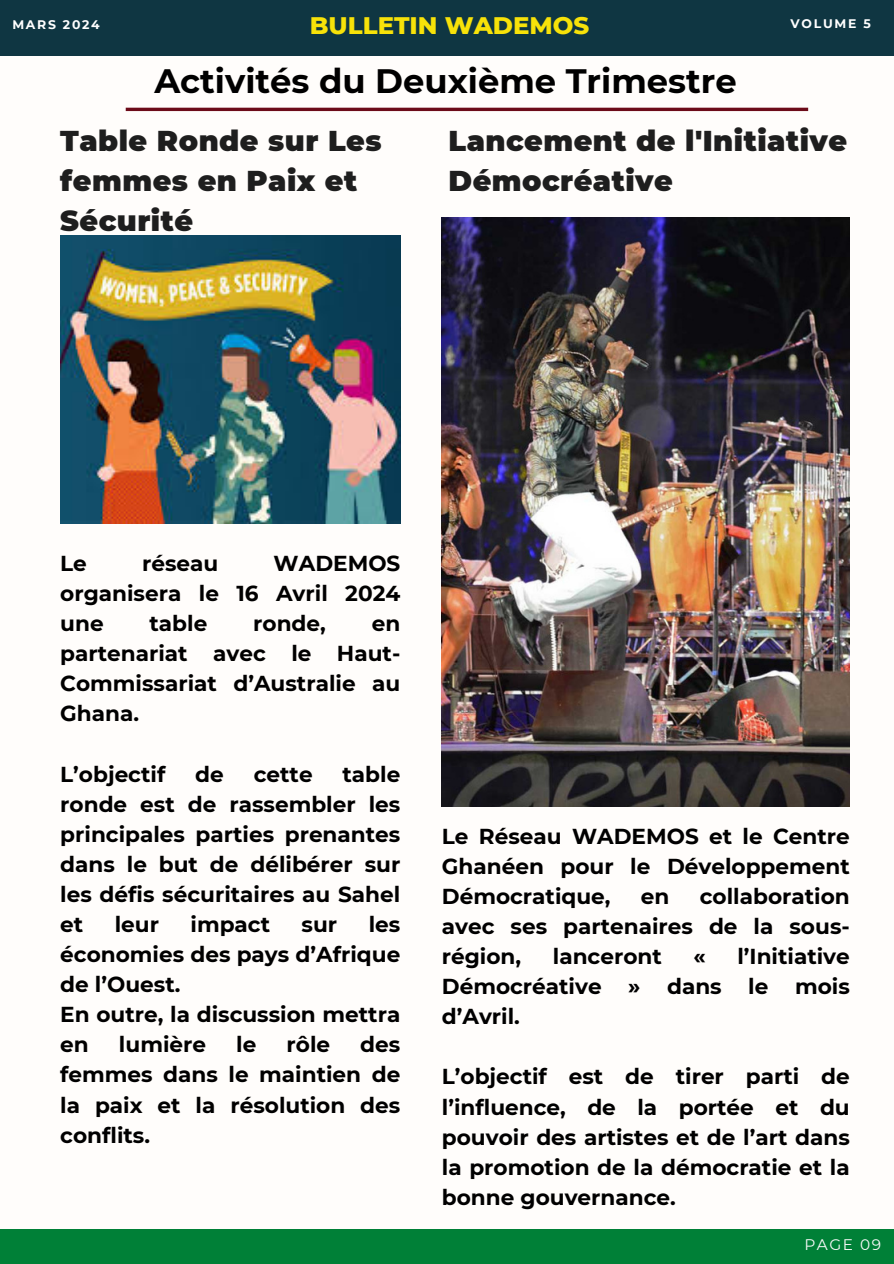
<style>
.page{position:relative;width:894px;height:1264px;background:#fff}
.page>*{position:absolute;margin:0;border:0;box-sizing:border-box;transform-origin:0 0}
.t1{font:700 33.75px "Montserrat";color:#000}
.t2{font:900 28.65px/39.8px "Montserrat";letter-spacing:.015em;color:#1e1e1e}
.t3{font:800 24.45px "Montserrat";color:#f7e209}
.t4{font:700 21.6px/30px "Montserrat";color:#000;text-align:justify}
.t5{font:15.3px "Montserrat";letter-spacing:.1em;color:#fafafa}
.t6{font:700 12.45px "Montserrat";letter-spacing:.14em;color:#fff}
</style>
<div class="page">
<div style="left:0;top:0;width:893px;height:1263px;background:#fffdfb"></div>
<div style="left:0;top:1228px;width:893px;height:35px;background:#008037"></div>
<img style="left:441px;top:217px;width:408px;height:589px">
<img style="left:60px;top:235px;width:340px;height:289px">
<hr style="left:126px;top:108px;width:681px;height:3px;background:#6c0b19">
<div style="left:0;top:0;width:893px;height:55px;background:#0f3642"></div>
<p class="t6" style="left:12px;top:17px;width:89px">MARS 2024</p>
<p class="t3" style="left:310px;top:11px;width:281px">BULLETIN WADEMOS</p>
<p class="t6" style="left:790px;top:16px;width:82px">VOLUME 5</p>
<h1 class="t1" style="left:154px;top:61px;width:583px">Activités du Deuxième Trimestre</h1>
<h2 class="t2" style="left:60px;top:121px;width:323px">Table Ronde sur Les femmes en Paix et<br>Sécurité</h2>
<h2 class="t2" style="left:448px;top:121px;width:400px">Lancement de l'Initiative<br>Démocréative</h2>
<p class="t4" style="left:60px;top:548px;width:28px">Le</p>
<p class="t4" style="left:142px;top:548px;width:78px">réseau</p>
<p class="t4" style="left:60px;top:548px;width:341px;text-indent:213px">WADEMOS organisera le 16 Avril 2024 une</p>
<p class="t4" style="left:149px;top:608px;width:59px">table</p>
<p class="t4" style="left:253px;top:608px;width:74px">ronde,</p>
<p class="t4" style="left:60px;top:608px;width:341px;text-indent:311px">en partenariat avec le Haut-Commissariat d’Australie au Ghana.</p>
<p class="t4" style="left:60px;top:758px;width:107px">L’objectif</p>
<p class="t4" style="left:195px;top:758px;width:30px">de</p>
<p class="t4" style="left:254px;top:758px;width:60px">cette</p>
<p class="t4" style="left:60px;top:758px;width:341px;text-indent:282px">table ronde est de rassembler les principales parties prenantes dans le but de délibérer sur les défis sécuritaires au Sahel et</p>
<p class="t4" style="left:115px;top:909px;width:46px">leur</p>
<p class="t4" style="left:190px;top:909px;width:81px">impact</p>
<p class="t4" style="left:301px;top:909px;width:37px">sur</p>
<p class="t4" style="left:60px;top:909px;width:341px;text-align:left;text-indent:308px">les économies des pays d’Afrique de l’Ouest.<br>En outre, la discussion mettra en</p>
<p class="t4" style="left:119px;top:1029px;width:89px">lumière</p>
<p class="t4" style="left:236px;top:1029px;width:22px">le</p>
<p class="t4" style="left:286px;top:1029px;width:45px">rôle</p>
<p class="t4" style="left:60px;top:1029px;width:341px;text-indent:300px">des femmes dans le maintien de la paix et la résolution des conflits.</p>
<p class="t4" style="left:441px;top:821px;width:409px">Le Réseau WADEMOS et le Centre Ghanéen pour le Développement Démocratique,</p>
<p class="t4" style="left:441px;top:881px;width:409px;text-indent:258px">collaboration avec ses partenaires de la sous&shy;région,</p>
<p class="t4" style="left:640px;top:881px;width:30px">en</p>
<p class="t4" style="left:441px;top:941px;width:409px;text-indent:295px">l’Initiative Démocréative » dans le mois d’Avril.</p>
<p class="t4" style="left:552px;top:941px;width:110px">lanceront</p>
<p class="t4" style="left:693px;top:941px;width:14px">«</p>
<p class="t4" style="left:441px;top:1061px;width:409px">L’objectif est de tirer parti de l’influence, de la portée et du pouvoir des artistes et de l’art dans la promotion de la démocratie et la bonne gouvernance.</p>
<p class="t5" style="left:804px;top:1234px;width:78px">PAGE 09</p>
</div>
